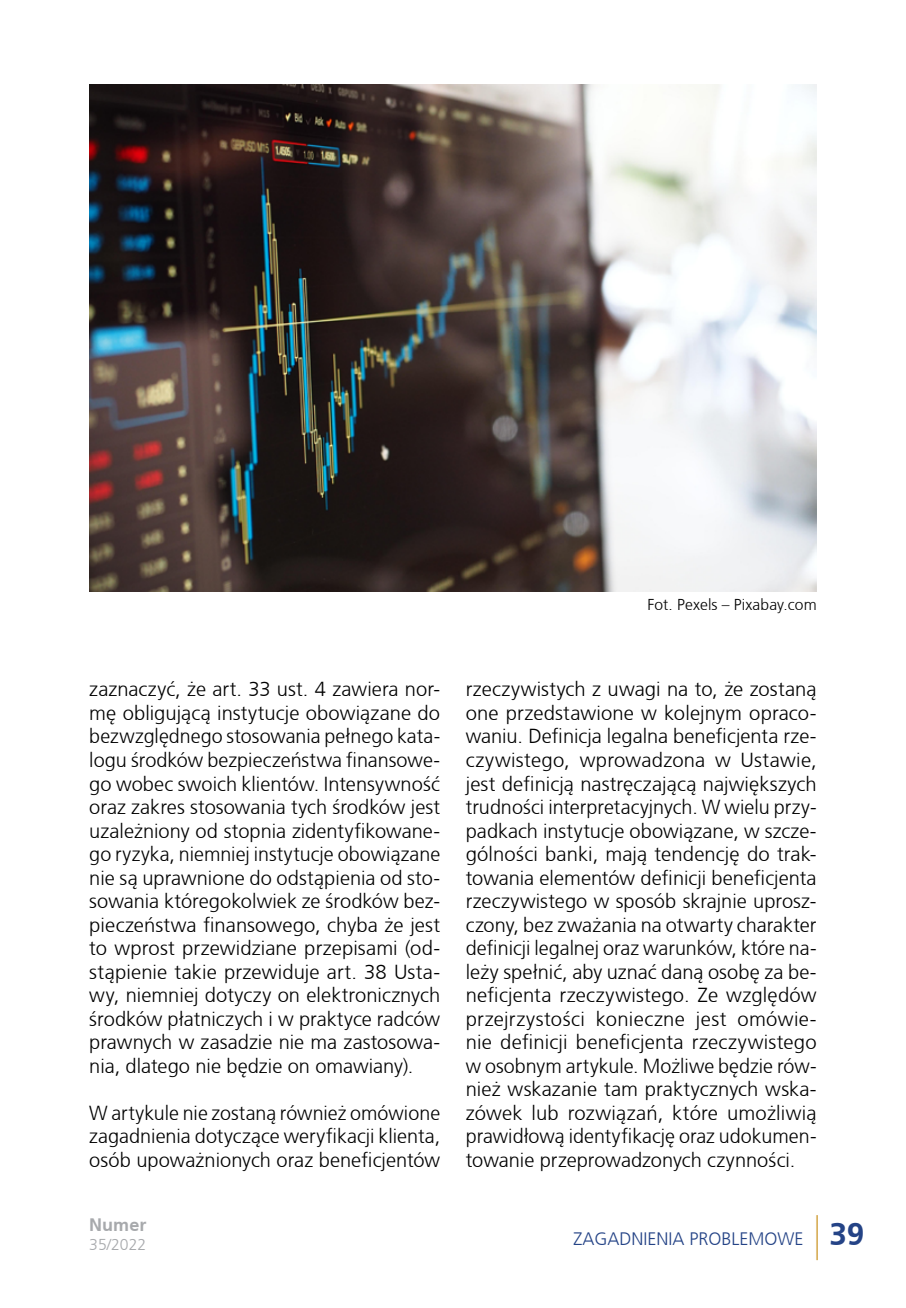
<style>
.page{position:relative;width:906px;height:1308px;background:#fff}
.page>*{position:absolute;margin:0;border:0;box-sizing:border-box;transform-origin:0 0}
.t1{font:700 31.5px "Frutiger CE";color:#244386}
.t2{font:300 20.25px/23.6px "Frutiger CE";color:#000;text-align:justify}
.t3{font:300 18px "Frutiger CE";color:#244386}
.t4{font:700 18px "Frutiger CE";color:#a7a9ac}
.t5{font:300 15.75px "Frutiger CE";letter-spacing:.01em;color:#000}
.t6{font:300 15.75px "Frutiger CE";color:#a7a9ac}
.s1{font-weight:300;font-size:45px;color:#d2a444}
</style>
<div class="page">
<img style="left:89px;top:85px;width:727px;height:507px">
<p class="t5" style="left:647px;top:595px;width:171px">Fot. Pexels – Pixabay.com</p>
<p class="t2" style="left:89px;top:677px;width:352px">zaznaczyć, że art. 33 ust. 4 zawiera nor&shy;mę obligującą instytucje obowiązane do bezwzględnego stosowania pełnego kata&shy;logu środków bezpieczeństwa finansowe&shy;go wobec swoich klientów. Intensywność oraz zakres stosowania tych środków jest uzależniony od stopnia zidentyfikowane&shy;go ryzyka, niemniej instytucje obowiązane nie są uprawnione do odstąpienia od sto&shy;sowania któregokolwiek ze środków bez&shy;pieczeństwa finansowego, chyba że jest to wprost przewidziane przepisami (od&shy;stąpienie takie przewiduje art. 38 Usta&shy;wy, niemniej dotyczy on elektronicznych środków płatniczych i w praktyce radców prawnych w zasadzie nie ma zastosowa&shy;nia, dlatego nie będzie on omawiany).</p>
<p class="t2" style="left:89px;top:1100px;width:352px">W artykule nie zostaną również omówione zagadnienia dotyczące weryfikacji klienta, osób upoważnionych oraz beneficjentów</p>
<p class="t2" style="left:466px;top:677px;width:352px">rzeczywistych z uwagi na to, że zostaną one przedstawione w kolejnym opraco&shy;waniu. Definicja legalna beneficjenta rze&shy;czywistego, wprowadzona w Ustawie, jest definicją nastręczającą największych trudności interpretacyjnych. W wielu przy&shy;padkach instytucje obowiązane, w szcze&shy;gólności banki, mają tendencję do trak&shy;towania elementów definicji beneficjenta rzeczywistego w sposób skrajnie uprosz&shy;czony, bez zważania na otwarty charakter definicji legalnej oraz warunków, które na&shy;leży spełnić, aby uznać daną osobę za be&shy;neficjenta rzeczywistego. Ze względów przejrzystości konieczne jest omówie&shy;nie definicji beneficjenta rzeczywistego w osobnym artykule. Możliwe będzie rów&shy;nież wskazanie tam praktycznych wska&shy;zówek lub rozwiązań, które umożliwią prawidłową identyfikację oraz udokumen&shy;towanie przeprowadzonych czynności.</p>
<p class="t4" style="left:89px;top:1214px;width:59px">Numer</p>
<p class="t6" style="left:89px;top:1235px;width:58px">35/2022</p>
<p class="t3" style="left:573px;top:1228px;width:232px">ZAGADNIENIA PROBLEMOWE</p>
<h1 class="t1" style="left:815px;top:1215px;width:51px"><span class="s1">|</span> 39</h1>
</div>
